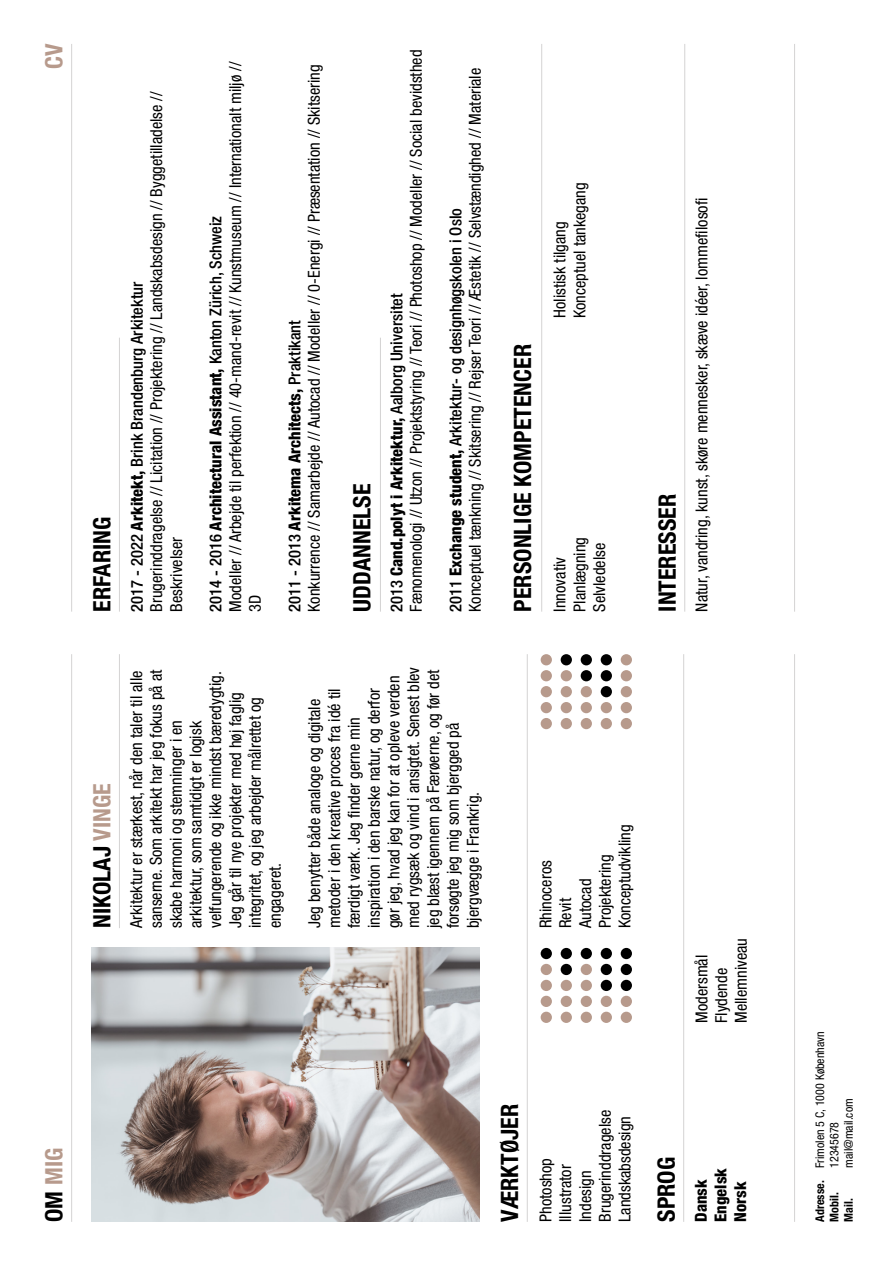
<style>
.page{position:relative;width:893px;height:1263px;background:#fff}
.page>*{position:absolute;margin:0;border:0;box-sizing:border-box;transform-origin:0 0}
.t1{font:700 condensed 24px "Helvetica Neue";color:#000}
.t2{font:700 condensed 24px "Helvetica Neue";color:#b79a8c}
.t3{font:condensed 16.5px/19.8px "Helvetica Neue";color:#000}
.t4{font:800 condensed 16.5px/19.8px "Helvetica Neue";color:#000}
.t5{font:condensed 12px/14.4px "Helvetica Neue";color:#000}
.t6{font:700 condensed 12px "Helvetica Neue";color:#000}
.s1{font-weight:500}
.s2{font-weight:800}
.s3{color:#b79a8c}
.s4{color:#000}
.s5{font-weight:700}
</style>
<div class="page">
<hr style="left:71px;top:654px;width:1px;height:568px;background:#d4d3d3">
<hr style="left:119px;top:654px;width:1px;height:274px;background:#d4d3d3">
<hr style="left:119px;top:338px;width:1px;height:274px;background:#d4d3d3">
<hr style="left:380px;top:338px;width:1px;height:274px;background:#d4d3d3">
<hr style="left:683px;top:654px;width:1px;height:568px;background:#d4d3d3">
<hr style="left:684px;top:44px;width:1px;height:568px;background:#d4d3d3">
<hr style="left:527px;top:654px;width:1px;height:568px;background:#d4d3d3">
<hr style="left:541px;top:44px;width:1px;height:568px;background:#d4d3d3">
<hr style="left:794px;top:654px;width:1px;height:568px;background:#d4d3d3">
<hr style="left:71px;top:44px;width:1px;height:568px;background:#d4d3d3">
<hr style="left:794px;top:44px;width:1px;height:568px;background:#d4d3d3">
<div style="left:541px;top:1012px;width:11px;height:11px;background:#b79a8c;border-radius:50%"></div>
<div style="left:541px;top:718px;width:11px;height:11px;background:#b79a8c;border-radius:50%"></div>
<div style="left:541px;top:996px;width:11px;height:11px;background:#b79a8c;border-radius:50%"></div>
<div style="left:541px;top:702px;width:11px;height:11px;background:#b79a8c;border-radius:50%"></div>
<div style="left:541px;top:980px;width:11px;height:11px;background:#b79a8c;border-radius:50%"></div>
<div style="left:541px;top:686px;width:11px;height:11px;background:#b79a8c;border-radius:50%"></div>
<div style="left:541px;top:964px;width:11px;height:11px;background:#b79a8c;border-radius:50%"></div>
<div style="left:541px;top:670px;width:11px;height:11px;background:#b79a8c;border-radius:50%"></div>
<div style="left:541px;top:948px;width:11px;height:11px;background:#000;border-radius:50%"></div>
<div style="left:541px;top:654px;width:11px;height:11px;background:#b79a8c;border-radius:50%"></div>
<div style="left:561px;top:1012px;width:11px;height:11px;background:#b79a8c;border-radius:50%"></div>
<div style="left:561px;top:718px;width:11px;height:11px;background:#b79a8c;border-radius:50%"></div>
<div style="left:561px;top:996px;width:11px;height:11px;background:#b79a8c;border-radius:50%"></div>
<div style="left:561px;top:702px;width:11px;height:11px;background:#b79a8c;border-radius:50%"></div>
<div style="left:561px;top:980px;width:11px;height:11px;background:#b79a8c;border-radius:50%"></div>
<div style="left:561px;top:686px;width:11px;height:11px;background:#b79a8c;border-radius:50%"></div>
<div style="left:561px;top:964px;width:11px;height:11px;background:#000;border-radius:50%"></div>
<div style="left:561px;top:670px;width:11px;height:11px;background:#b79a8c;border-radius:50%"></div>
<div style="left:561px;top:948px;width:11px;height:11px;background:#000;border-radius:50%"></div>
<div style="left:561px;top:654px;width:11px;height:11px;background:#000;border-radius:50%"></div>
<div style="left:581px;top:1012px;width:11px;height:11px;background:#b79a8c;border-radius:50%"></div>
<div style="left:581px;top:718px;width:11px;height:11px;background:#b79a8c;border-radius:50%"></div>
<div style="left:581px;top:996px;width:11px;height:11px;background:#b79a8c;border-radius:50%"></div>
<div style="left:581px;top:702px;width:11px;height:11px;background:#b79a8c;border-radius:50%"></div>
<div style="left:581px;top:980px;width:11px;height:11px;background:#b79a8c;border-radius:50%"></div>
<div style="left:581px;top:686px;width:11px;height:11px;background:#b79a8c;border-radius:50%"></div>
<div style="left:581px;top:964px;width:11px;height:11px;background:#b79a8c;border-radius:50%"></div>
<div style="left:581px;top:670px;width:11px;height:11px;background:#000;border-radius:50%"></div>
<div style="left:581px;top:948px;width:11px;height:11px;background:#000;border-radius:50%"></div>
<div style="left:581px;top:654px;width:11px;height:11px;background:#000;border-radius:50%"></div>
<div style="left:601px;top:1012px;width:11px;height:11px;background:#b79a8c;border-radius:50%"></div>
<div style="left:601px;top:718px;width:11px;height:11px;background:#b79a8c;border-radius:50%"></div>
<div style="left:601px;top:996px;width:11px;height:11px;background:#b79a8c;border-radius:50%"></div>
<div style="left:601px;top:702px;width:11px;height:11px;background:#b79a8c;border-radius:50%"></div>
<div style="left:601px;top:980px;width:11px;height:11px;background:#000;border-radius:50%"></div>
<div style="left:601px;top:686px;width:11px;height:11px;background:#000;border-radius:50%"></div>
<div style="left:601px;top:964px;width:11px;height:11px;background:#000;border-radius:50%"></div>
<div style="left:601px;top:670px;width:11px;height:11px;background:#000;border-radius:50%"></div>
<div style="left:601px;top:948px;width:11px;height:11px;background:#000;border-radius:50%"></div>
<div style="left:601px;top:654px;width:11px;height:11px;background:#000;border-radius:50%"></div>
<div style="left:621px;top:1012px;width:11px;height:11px;background:#b79a8c;border-radius:50%"></div>
<div style="left:621px;top:718px;width:11px;height:11px;background:#b79a8c;border-radius:50%"></div>
<div style="left:621px;top:996px;width:11px;height:11px;background:#b79a8c;border-radius:50%"></div>
<div style="left:621px;top:702px;width:11px;height:11px;background:#b79a8c;border-radius:50%"></div>
<div style="left:621px;top:980px;width:11px;height:11px;background:#000;border-radius:50%"></div>
<div style="left:621px;top:686px;width:11px;height:11px;background:#b79a8c;border-radius:50%"></div>
<div style="left:621px;top:964px;width:11px;height:11px;background:#000;border-radius:50%"></div>
<div style="left:621px;top:670px;width:11px;height:11px;background:#b79a8c;border-radius:50%"></div>
<div style="left:621px;top:948px;width:11px;height:11px;background:#000;border-radius:50%"></div>
<div style="left:621px;top:654px;width:11px;height:11px;background:#b79a8c;border-radius:50%"></div>
<img style="left:92px;top:948px;width:388px;height:274px">
<h1 class="t2" style="left:40px;top:69px;width:27px;rotate:-90deg">CV</h1>
<h1 class="t1" style="left:87px;top:612px;width:97px;rotate:-90deg">ERFARING</h1>
<p class="t3" style="left:127px;top:612px;width:522px;rotate:-90deg"><span class="s1">2017 - 2022</span> <span class="s2">Arkitekt,</span> <span class="s1">Brink Brandenburg Arkitektur<br></span>Brugerinddragelse // Licitation // Projektering // Landskabsdesign // Byggetilladelse //<br>Beskrivelser</p>
<p class="t3" style="left:206px;top:612px;width:552px;rotate:-90deg"><span class="s1">2014 - 2016</span> <span class="s2">Architectural Assistant,</span> <span class="s1">Kanton Zürich, Schweiz<br></span>Modeller // Arbejde til perfektion // 40-mand-revit // Kunstmuseum // Internationalt miljø //<br>3D</p>
<p class="t3" style="left:285px;top:612px;width:549px;line-height:19.4px;rotate:-90deg"><span class="s1">2011 - 2013</span> <span class="s2">Arkitema Architects,</span> <span class="s1">Praktikant<br></span>Konkurrence // Samarbejde // Autocad // Modeller // 0-Energi // Præsentation // Skitsering</p>
<h1 class="t1" style="left:348px;top:612px;width:130px;rotate:-90deg">UDDANNELSE</h1>
<p class="t3" style="left:387px;top:612px;width:563px;line-height:19.4px;rotate:-90deg"><span class="s1">2013</span> <span class="s2">Cand.polyt i Arkitektur,</span> <span class="s1">Aalborg Universitet<br></span>Fænomenologi // Utzon // Projektstyring // Teori // Photoshop // Modeller // Social bevidsthed</p>
<p class="t3" style="left:446px;top:612px;width:545px;line-height:19.4px;rotate:-90deg"><span class="s1">2011</span> <span class="s2">Exchange student,</span> <span class="s1">Arkitektur- og designhøgskolen i Oslo<br></span>Konceptuel tænkning // Skitsering // Rejser Teori // Æstetik // Selvstændighed // Materiale</p>
<h1 class="t1" style="left:87px;top:928px;width:146px;rotate:-90deg">NIKOLAJ <span class="s3">VINGE</span></h1>
<p class="t3" style="left:126px;top:928px;width:260px;rotate:-90deg">Arkitektur er stærkest, når den taler til alle sanserne. Som arkitekt har jeg fokus på at skabe harmoni og stemninger i en arkitektur, som samtidigt er logisk velfungerende og ikke mindst bæredygtig.<br>Jeg går til nye projekter med høj faglig integritet, og jeg arbejder målrettet og engageret.</p>
<p class="t3" style="left:304px;top:928px;width:263px;rotate:-90deg">Jeg benytter både analoge og digitale metoder i den kreative proces fra idé til færdigt værk. Jeg finder gerne min inspiration i den barske natur, og derfor gør jeg, hvad jeg kan for at opleve verden med rygsæk og vind i ansigtet. Senest blev jeg blæst igennem på Færøerne, og før det forsøgte jeg mig som bjergged på bjergvægge i Frankrig.</p>
<h1 class="t1" style="left:508px;top:612px;width:269px;rotate:-90deg">PERSONLIGE KOMPETENCER</h1>
<p class="t3" style="left:550px;top:318px;width:137px;rotate:-90deg">Holistisk tilgang<br>Konceptuel tankegang</p>
<p class="t3" style="left:550px;top:612px;width:76px;rotate:-90deg">Innovativ<br>Planlægning<br>Selvledelse</p>
<h1 class="t1" style="left:653px;top:612px;width:119px;rotate:-90deg">INTERESSER</h1>
<p class="t3" style="left:691px;top:612px;width:415px;rotate:-90deg">Natur, vandring, kunst, skøre mennesker, skæve idéer, lommefilosofi</p>
<p class="t3" style="left:536px;top:928px;width:105px;rotate:-90deg">Rhinoceros<br>Revit<br>Autocad<br>Projektering<br>Konceptudvikling</p>
<p class="t3" style="left:691px;top:1023px;width:86px;rotate:-90deg">Modersmål<br>Flydende<br>Mellemniveau</p>
<h1 class="t2" style="left:40px;top:1222px;width:76px;rotate:-90deg"><span class="s4">OM</span> MIG</h1>
<h1 class="t1" style="left:495px;top:1222px;width:119px;rotate:-90deg">VÆRKTØJER</h1>
<p class="t3" style="left:536px;top:1222px;width:113px;rotate:-90deg">Photoshop<br>Illustrator<br>Indesign<br>Brugerinddragelse<br>Landskabsdesign</p>
<h1 class="t1" style="left:652px;top:1222px;width:66px;rotate:-90deg">SPROG</h1>
<p class="t4" style="left:691px;top:1222px;width:55px;rotate:-90deg">Dansk<br>Engelsk<br>Norsk</p>
<p class="t5" style="left:812px;top:1222px;width:192px;rotate:-90deg"><span class="s5">Adresse.</span> Frimolen 5 C, 1000 København<br><span class="s5">Mobil.</span></p>
<p class="t5" style="left:841px;top:1168px;width:71px;rotate:-90deg">mail@mail.com</p>
<p class="t5" style="left:827px;top:1168px;width:48px;rotate:-90deg">12345678</p>
<p class="t6" style="left:841px;top:1222px;width:25px;rotate:-90deg">Mail.</p>
</div>
